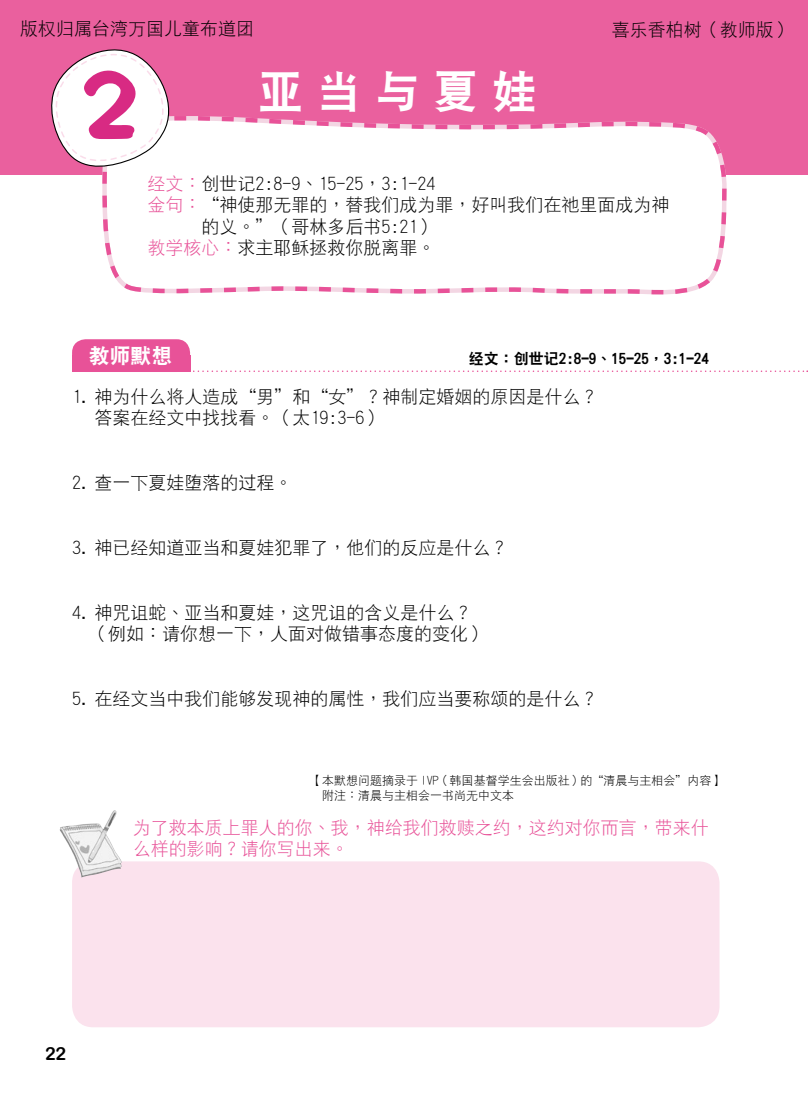
<style>
.page{position:relative;width:808px;height:1106px;background:#fff}
.page>*{position:absolute;margin:0;border:0;box-sizing:border-box;transform-origin:0 0}
.t1{font:45px "DF Hei W9 GB5";letter-spacing:.3em;color:#fff}
.t2{font:21px "DF Hei W9 GB5";color:#fff}
.t3{font:18px/21.6px "DF Hei W3 GB5";color:#000}
.t4{font:18px/21.6px "DF Hei W3 GB5";color:#e85298}
.t5{font:18px "Arial Rounded MT Bold";color:#000}
.t6{font:15px "DF Hei W9 GB5";color:#000}
.t7{font:12px/14.4px "DF Hei W3 GB5";color:#000}
.s1{color:#e85298}
.s2{color:#fff}
</style>
<div class="page">
<div style="left:0;top:0;width:808px;height:174px;background:#ea609e"></div>
<svg style="left:98px;top:116px;width:634px;height:179px"></svg>
<svg style="left:51px;top:49px;width:128px;height:125px"></svg>
<svg style="left:190px;top:370px;width:618px;height:2px"></svg>
<div style="left:72px;top:861px;width:647px;height:166px;background:#fbe2ed;border-radius:21px"></div>
<img style="left:59px;top:810px;width:63px;height:67px">
<div style="left:72px;top:355px;width:118px;height:17px;background:#e85298"></div>
<div style="left:72px;top:339px;width:118px;height:33px;background:#e85298;border-radius:14px"></div>
<p class="t3" style="left:20px;top:18px;width:235px">版權歸屬台灣萬國兒童佈道團</p>
<p class="t3" style="left:612px;top:19px;width:181px">喜樂香柏樹（教師版）</p>
<h1 class="t1" style="left:258px;top:69px;width:281px">亞當與夏娃</h1>
<p class="t3" style="left:148px;top:172px;width:290px"><span class="s1">經文：</span>創世記2:8-9、15-25，3:1-24</p>
<p class="t3" style="left:148px;top:194px;width:524px"><span class="s1">金句：</span>“神使那無罪的，替我們成為罪，好叫我們在祂裏面成為神</p>
<p class="t3" style="left:202px;top:216px;width:235px">的義。”（哥林多後書5:21）</p>
<p class="t3" style="left:148px;top:237px;width:290px"><span class="s1">教學核心：</span>求主耶穌拯救你脫離罪。</p>
<p class="t2" style="left:89px;top:345px;width:85px">教師默想</p>
<p class="t6" style="left:469px;top:351px;width:241px">經文：創世記2:8-9、15-25，3:1-24</p>
<p class="t3" style="left:72px;top:385px;width:528px">1. 神為什麼將人造成“男”和“女”？神制定婚姻的原因是什麼？</p>
<p class="t3" style="left:72px;top:407px;width:312px"><span class="s2">3.</span> 答案在經文中找找看。（太19:3-6）</p>
<p class="t3" style="left:72px;top:472px;width:222px">2. 查一下夏娃墮落的過程。</p>
<p class="t3" style="left:72px;top:536px;width:438px">3. 神已經知道亞當和夏娃犯罪了，他們的反應是什麼？</p>
<p class="t3" style="left:72px;top:601px;width:415px">4. 神咒詛蛇、亞當和夏娃，這咒詛的含義是什麼？<br><span class="s2">3.</span>（例如：請你想一下，人面對做錯事態度的變化）</p>
<p class="t3" style="left:72px;top:688px;width:528px">5. 在經文當中我們能夠發現神的屬性，我們應當要稱頌的是什麼？</p>
<p class="t7" style="left:322px;top:773px;width:403px;text-indent:-12px">【本默想問題摘錄於 IVP（韓國基督學生會出版社）的“清晨與主相會”內容】附註：清晨與主相會一書尚無中文本</p>
<p class="t4" style="left:133px;top:816px;width:577px">為了救本質上罪人的你、我，神給我們救贖之約，這約對你而言，帶來什麼樣的影響？請你寫出來。</p>
<p class="t5" style="left:45px;top:1043px;width:22px">22</p>
</div>
